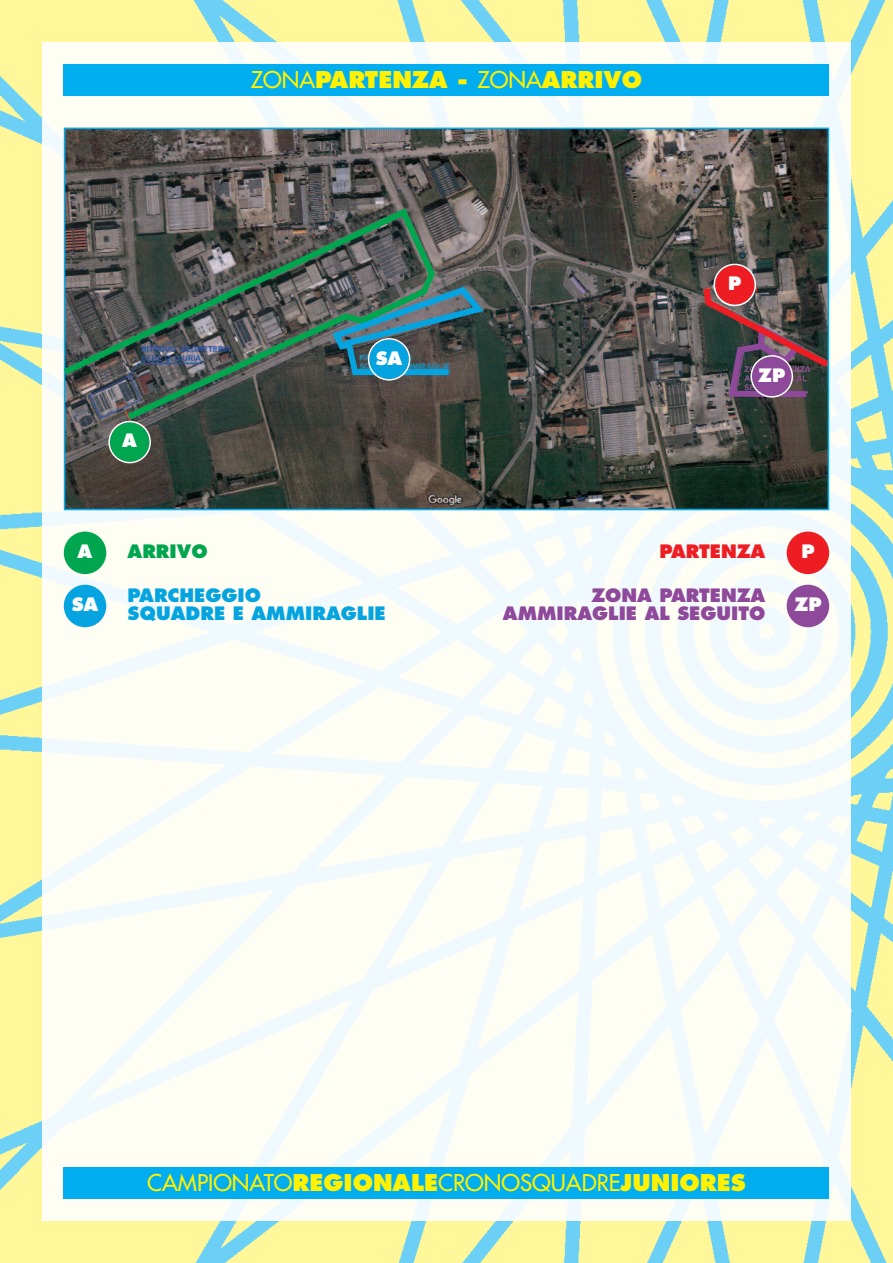
<style>
.page{position:relative;width:893px;height:1263px;background:#fff}
.page>*{position:absolute;margin:0;border:0;box-sizing:border-box;transform-origin:0 0}
.t1{font:22.5px "Futura";color:#fff101}
.t2{font:800 22.5px "Futura";color:#fff101}
.t3{font:800 18px/18px "Futura";color:#8e499b;text-align:right}
.t4{font:800 18px/18px "Futura";color:#05a4e0}
.t5{font:800 18px "Futura";color:#fff}
.t6{font:800 18px "Futura";color:#ee1d23}
.t7{font:800 18px "Futura";color:#00a54f}
.s1{font-weight:400}
.s2{font-weight:800}
</style>
<div class="page">
<img style="left:0;top:0;width:893px;height:1263px">
<img style="left:43px;top:43px;width:807px;height:1177px">
<div style="left:64px;top:64px;width:765px;height:32px;background:#00aeef"></div>
<div style="left:64px;top:1167px;width:765px;height:32px;background:#00aeef"></div>
<img style="left:67px;top:131px;width:759px;height:376px">
<svg style="left:57px;top:204px;width:381px;height:221px;background:#535c57"></svg>
<div style="left:787px;top:531px;width:42px;height:43px;background:#ee1d23;border-radius:50%"></div>
<div style="left:787px;top:585px;width:42px;height:42px;background:#8e499b;border-radius:50%"></div>
<div style="left:64px;top:585px;width:42px;height:42px;background:#05a4e0;border-radius:50%"></div>
<div style="left:64px;top:531px;width:42px;height:43px;background:#00a54f;border-radius:50%"></div>
<svg style="left:108px;top:421px;width:43px;height:42px;background:#2f9b60"></svg>
<img style="left:700px;top:264px;width:135px;height:136px">
<img style="left:328px;top:283px;width:161px;height:98px">
<p class="t5" style="left:122px;top:433px;width:16px">A</p>
<p class="t2" style="left:251px;top:69px;width:393px"><span class="s1">ZONA</span>PARTENZA - <span class="s1">ZONA</span>ARRIVO</p>
<p class="t5" style="left:376px;top:350px;width:28px">SA</p>
<p class="t5" style="left:728px;top:276px;width:15px">P</p>
<p class="t5" style="left:758px;top:367px;width:28px">ZP</p>
<p class="t7" style="left:128px;top:543px;width:82px">ARRIVO</p>
<p class="t5" style="left:801px;top:543px;width:15px">P</p>
<p class="t5" style="left:78px;top:543px;width:16px">A</p>
<p class="t6" style="left:659px;top:543px;width:107px">PARTENZA</p>
<p class="t3" style="left:503px;top:588px;width:264px">ZONA PARTENZA<br>AMMIRAGLIE AL SEGUITO</p>
<p class="t4" style="left:128px;top:588px;width:260px">PARCHEGGIO<br>SQUADRE E AMMIRAGLIE</p>
<p class="t5" style="left:72px;top:597px;width:28px">SA</p>
<p class="t5" style="left:794px;top:597px;width:28px">ZP</p>
<p class="t1" style="left:147px;top:1171px;width:600px">CAMPIONATO<span class="s2">REGIONALE</span>CRONOSQUADRE<span class="s2">JUNIORES</span></p>
</div>
